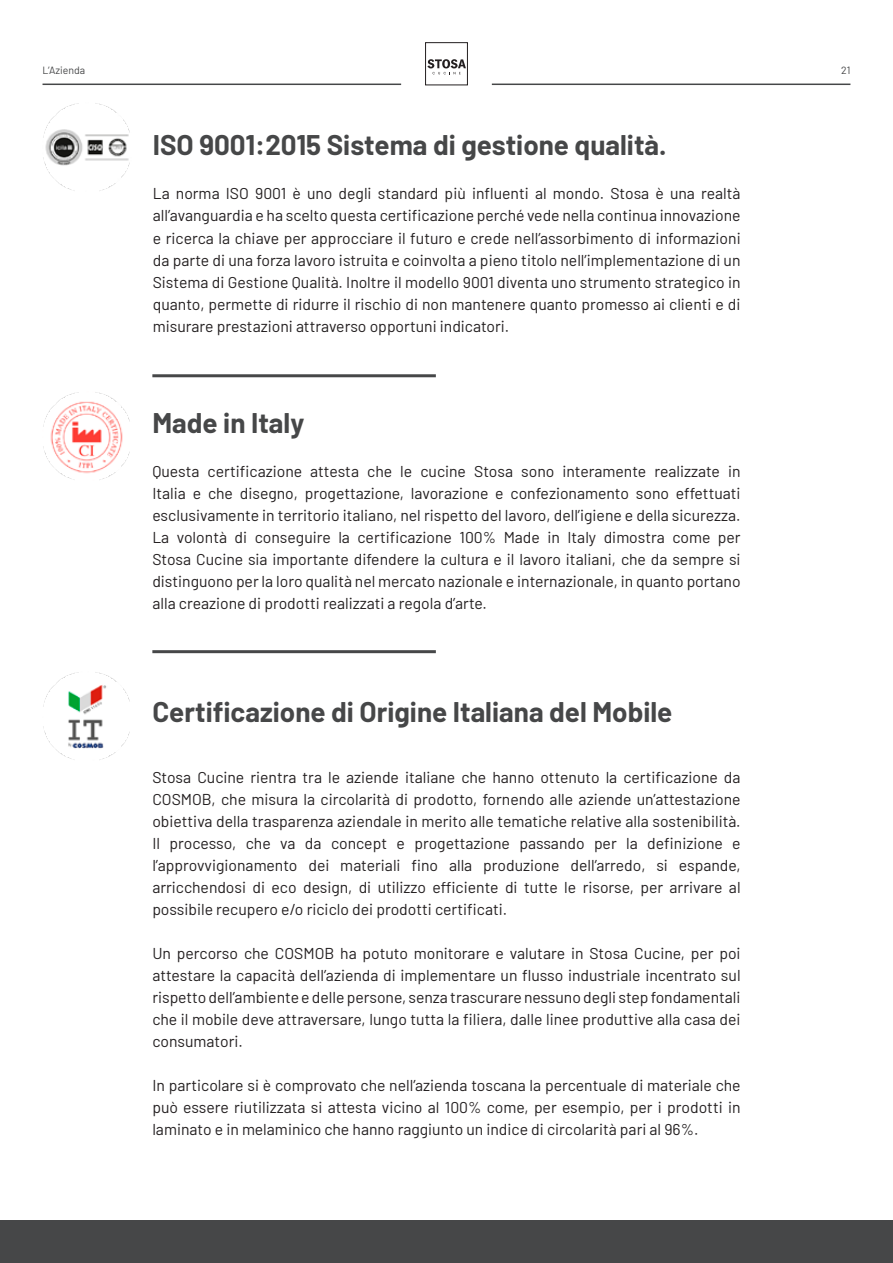
<style>
.page{position:relative;width:893px;height:1263px;background:#fff}
.page>*{position:absolute;margin:0;border:0;box-sizing:border-box;transform-origin:0 0}
.t1{font:700 27.75px "Barlow";color:#464748}
.t2{font:15.75px/22px "Barlow";color:#231f20;text-align:justify}
.t3{font:10.5px "Barlow";color:#464748}
</style>
<div class="page">
<hr style="left:43px;top:84px;width:358px;height:1px;background:#464748">
<hr style="left:492px;top:84px;width:358px;height:1px;background:#464748">
<svg style="left:427px;top:59px;width:39px;height:15px"></svg>
<div style="left:425px;top:42px;width:43px;height:43px;border:1px solid #231f20"></div>
<hr style="left:152px;top:650px;width:284px;height:3px;background:#464748">
<hr style="left:152px;top:374px;width:284px;height:3px;background:#464748">
<div style="left:0;top:1220px;width:893px;height:43px;background:#464748"></div>
<img style="left:43px;top:103px;width:87px;height:88px">
<img style="left:43px;top:672px;width:87px;height:88px">
<img style="left:43px;top:392px;width:87px;height:88px">
<p class="t3" style="left:43px;top:63px;width:44px">L’Azienda</p>
<p class="t3" style="left:841px;top:63px;width:11px">21</p>
<h1 class="t1" style="left:153px;top:125px;width:515px">ISO 9001:2015 Sistema di gestione qualità.</h1>
<p class="t2" style="left:153px;top:181px;width:589px">La norma ISO 9001 è uno degli standard più influenti al mondo. Stosa è una realtà all’avanguardia e ha scelto questa certificazione perché vede nella continua innovazione e ricerca la chiave per approcciare il futuro e crede nell’assorbimento di informazioni da parte di una forza lavoro istruita e coinvolta a pieno titolo nell’implementazione di un Sistema di Gestione Qualità. Inoltre il modello 9001 diventa uno strumento strategico in quanto, permette di ridurre il rischio di non mantenere quanto promesso ai clienti e di misurare prestazioni attraverso opportuni indicatori.</p>
<h1 class="t1" style="left:152px;top:402px;width:153px">Made in Italy</h1>
<p class="t2" style="left:152px;top:459px;width:590px">Questa certificazione attesta che le cucine Stosa sono interamente realizzate in Italia e che disegno, progettazione, lavorazione e confezionamento sono effettuati esclusivamente in territorio italiano, nel rispetto del lavoro, dell’igiene e della sicurezza.<br>La volontà di conseguire la certificazione 100% Made in Italy dimostra come per Stosa Cucine sia importante difendere la cultura e il lavoro italiani, che da sempre si distinguono per la loro qualità nel mercato nazionale e internazionale, in quanto portano alla creazione di prodotti realizzati a regola d’arte.</p>
<h1 class="t1" style="left:152px;top:691px;width:521px">Certificazione di Origine Italiana del Mobile</h1>
<p class="t2" style="left:152px;top:765px;width:590px">Stosa Cucine rientra tra le aziende italiane che hanno ottenuto la certificazione da COSMOB, che misura la circolarità di prodotto, fornendo alle aziende un’attestazione obiettiva della trasparenza aziendale in merito alle tematiche relative alla sostenibilità.<br>Il processo, che va da concept e progettazione passando per la definizione e l’approvvigionamento dei materiali fino alla produzione dell’arredo, si espande, arricchendosi di eco design, di utilizzo efficiente di tutte le risorse, per arrivare al possibile recupero e/o riciclo dei prodotti certificati.</p>
<p class="t2" style="left:152px;top:941px;width:590px">Un percorso che COSMOB ha potuto monitorare e valutare in Stosa Cucine, per poi attestare la capacità dell’azienda di implementare un flusso industriale incentrato sul rispetto dell’ambiente e delle persone, senza trascurare nessuno degli step fondamentali che il mobile deve attraversare, lungo tutta la filiera, dalle linee produttive alla casa dei consumatori.</p>
<p class="t2" style="left:152px;top:1073px;width:590px">In particolare si è comprovato che nell’azienda toscana la percentuale di materiale che può essere riutilizzata si attesta vicino al 100% come, per esempio, per i prodotti in laminato e in melaminico che hanno raggiunto un indice di circolarità pari al 96%.</p>
</div>
